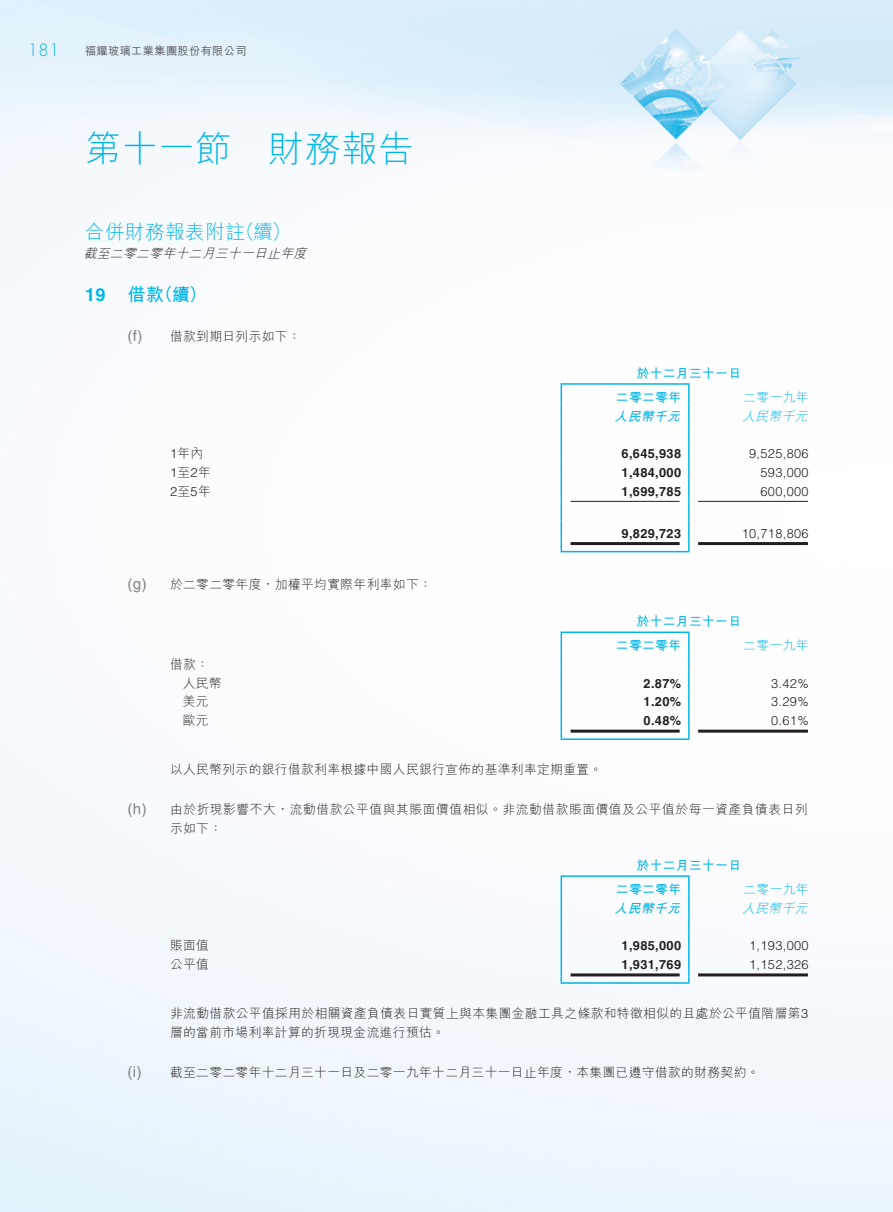
<style>
.page{position:relative;width:893px;height:1212px;background:#fff}
.page>*{position:absolute;margin:0;border:0;box-sizing:border-box;transform-origin:0 0}
.t1{font:300 36px "M Hei HK";letter-spacing:.02em;color:#00b5e6}
.t2{font:300 19.5px "M Hei HK";letter-spacing:.03em;color:#00b5e6}
.t3{font:700 18px "M Hei HK";color:#00b5e6}
.t4{font:700 18px "Helvetica LT Std";color:#00b5e6}
.t5{font:300 16.5px "Futura Std";color:#00b5e6}
.t6{font:15px "Helvetica LT Std";color:#808285}
.t7{font:300 12.75px/18.8px "M Hei HK";letter-spacing:.03em;color:#231f20}
.t8{font:700 12.75px "Helvetica LT Std";letter-spacing:.03em;color:#231f20}
.t9{font:300 12.75px "Helvetica LT Std";letter-spacing:.03em;color:#231f20}
.t10{font:700 12.75px "M Hei HK";letter-spacing:.03em;color:#00b5e6}
.t11{font:italic 300 12.75px "M Hei HK";color:#231f20}
.t12{font:300 12.75px "M Hei HK";letter-spacing:.03em;color:#00b5e6}
.t13{font:italic 300 12.75px "M Hei HK";color:#00b5e6}
.t14{font:italic 700 12.75px "M Hei HK";color:#00b5e6}
.t15{font:500 11.25px "M Hei HK";letter-spacing:.03em;color:#57585a}
.s1{font-family:"Helvetica LT Std"}
</style>
<div class="page">
<img style="left:0;top:0;width:893px;height:1212px">
<hr style="left:561px;top:383px;width:129px;height:2px;background:#00b5e6">
<svg style="left:561px;top:385px;width:1px;height:166px"></svg>
<svg style="left:688px;top:385px;width:2px;height:166px"></svg>
<hr style="left:561px;top:551px;width:129px;height:1px;background:#00b5e6">
<hr style="left:571px;top:501px;width:109px;height:1px;background:#231f20">
<hr style="left:698px;top:501px;width:110px;height:1px;background:#231f20">
<hr style="left:571px;top:542px;width:109px;height:3px;background:#231f20">
<hr style="left:698px;top:542px;width:110px;height:3px;background:#231f20">
<hr style="left:561px;top:631px;width:129px;height:2px;background:#00b5e6">
<svg style="left:561px;top:633px;width:1px;height:105px"></svg>
<svg style="left:688px;top:633px;width:2px;height:105px"></svg>
<hr style="left:561px;top:738px;width:129px;height:2px;background:#00b5e6">
<hr style="left:571px;top:730px;width:109px;height:3px;background:#231f20">
<hr style="left:698px;top:730px;width:110px;height:3px;background:#231f20">
<hr style="left:561px;top:875px;width:129px;height:2px;background:#00b5e6">
<svg style="left:561px;top:877px;width:1px;height:105px"></svg>
<svg style="left:688px;top:877px;width:2px;height:105px"></svg>
<hr style="left:561px;top:982px;width:129px;height:2px;background:#00b5e6">
<hr style="left:571px;top:973px;width:109px;height:3px;background:#231f20">
<hr style="left:698px;top:973px;width:110px;height:3px;background:#231f20">
<p class="t5" style="left:28px;top:40px;width:33px">181</p>
<p class="t15" style="left:85px;top:43px;width:163px">福耀玻璃工業集團股份有限公司</p>
<h1 class="t1" style="left:85px;top:130px;width:147px">第十一節</h1>
<h1 class="t1" style="left:268px;top:130px;width:147px">財務報告</h1>
<h2 class="t2" style="left:236px;top:222px;width:57px">（續(</h2>
<h2 class="t2" style="left:85px;top:222px;width:161px">合併財務報表附註</h2>
<p class="t11" style="left:84px;top:247px;width:227px">截至二零二零年十二月三十一日止年度</p>
<h3 class="t3" style="left:155px;top:281px;width:53px">（續(</h3>
<h3 class="t3" style="left:128px;top:281px;width:38px">借款</h3>
<h3 class="t4" style="left:85px;top:283px;width:22px">19</h3>
<p class="t6" style="left:128px;top:327px;width:16px">)f(</p>
<p class="t6" style="left:128px;top:575px;width:21px">)g(</p>
<p class="t6" style="left:128px;top:800px;width:21px">)h(</p>
<p class="t6" style="left:128px;top:1062px;width:16px">)i(</p>
<p class="t7" style="left:170px;top:326px;width:132px">借款到期日列示如下：</p>
<p class="t7" style="left:170px;top:444px;width:35px"><span class="s1">1</span>年內</p>
<p class="t7" style="left:170px;top:463px;width:42px">至<span class="s1">1</span> 年<span class="s1">2</span></p>
<p class="t7" style="left:170px;top:481px;width:42px">至<span class="s1">2</span> 年<span class="s1">5</span></p>
<p class="t7" style="left:170px;top:575px;width:263px">於二零二零年度，加權平均實際年利率如下：</p>
<p class="t7" style="left:170px;top:655px;width:40px">借款：</p>
<p class="t7" style="left:183px;top:673px;width:40px">人民幣</p>
<p class="t7" style="left:183px;top:692px;width:27px">美元</p>
<p class="t10" style="left:637px;top:364px;width:106px">於十二月三十一日</p>
<p class="t10" style="left:616px;top:388px;width:67px">二零二零年</p>
<p class="t12" style="left:743px;top:391px;width:67px">二零一九年</p>
<p class="t14" style="left:615px;top:407px;width:71px">人民幣千元</p>
<p class="t13" style="left:742px;top:409px;width:70px">人民幣千元</p>
<p class="t8" style="left:622px;top:446px;width:61px">6,645,938</p>
<p class="t9" style="left:749px;top:446px;width:61px">9,525,806</p>
<p class="t8" style="left:622px;top:465px;width:61px">1,484,000</p>
<p class="t9" style="left:760px;top:464px;width:50px">593,000</p>
<p class="t8" style="left:622px;top:483px;width:61px">1,699,785</p>
<p class="t9" style="left:760px;top:483px;width:50px">600,000</p>
<p class="t8" style="left:622px;top:525px;width:61px">9,829,723</p>
<p class="t9" style="left:742px;top:525px;width:69px">10,718,806</p>
<p class="t10" style="left:637px;top:612px;width:106px">於十二月三十一日</p>
<p class="t10" style="left:616px;top:636px;width:67px">二零二零年</p>
<p class="t12" style="left:743px;top:639px;width:67px">二零一九年</p>
<p class="t8" style="left:644px;top:675px;width:39px">2.87%</p>
<p class="t9" style="left:771px;top:675px;width:39px">3.42%</p>
<p class="t8" style="left:644px;top:694px;width:39px">1.20%</p>
<p class="t9" style="left:771px;top:694px;width:39px">3.29%</p>
<p class="t7" style="left:183px;top:711px;width:27px">歐元</p>
<p class="t7" style="left:170px;top:760px;width:434px">以人民幣列示的銀行借款利率根據中國人民銀行宣佈的基準利率定期重置。</p>
<p class="t7" style="left:170px;top:800px;width:639px">由於折現影響不大，流動借款公平值與其賬面價值相似。非流動借款賬面價值及公平值於每一資產負債表日列</p>
<p class="t8" style="left:644px;top:713px;width:39px">0.48%</p>
<p class="t9" style="left:771px;top:713px;width:39px">0.61%</p>
<p class="t7" style="left:170px;top:818px;width:54px">示如下：</p>
<p class="t7" style="left:170px;top:936px;width:40px">賬面值</p>
<p class="t10" style="left:637px;top:856px;width:106px">於十二月三十一日</p>
<p class="t10" style="left:616px;top:880px;width:67px">二零二零年</p>
<p class="t12" style="left:743px;top:883px;width:67px">二零一九年</p>
<p class="t14" style="left:615px;top:899px;width:71px">人民幣千元</p>
<p class="t13" style="left:742px;top:901px;width:70px">人民幣千元</p>
<p class="t8" style="left:622px;top:938px;width:61px">1,985,000</p>
<p class="t9" style="left:749px;top:938px;width:61px">1,193,000</p>
<p class="t7" style="left:170px;top:955px;width:40px">公平值</p>
<p class="t7" style="left:170px;top:1004px;width:639px">非流動借款公平值採用於相關資產負債表日實質上與本集團金融工具之條款和特徵相似的且處於公平值階層第<span class="s1">3</span>層的當前市場利率計算的折現現金流進行預估。</p>
<p class="t7" style="left:170px;top:1062px;width:591px">截至二零二零年十二月三十一日及二零一九年十二月三十一日止年度，本集團已遵守借款的財務契約。</p>
<p class="t8" style="left:622px;top:957px;width:61px">1,931,769</p>
<p class="t9" style="left:749px;top:956px;width:61px">1,152,326</p>
</div>
